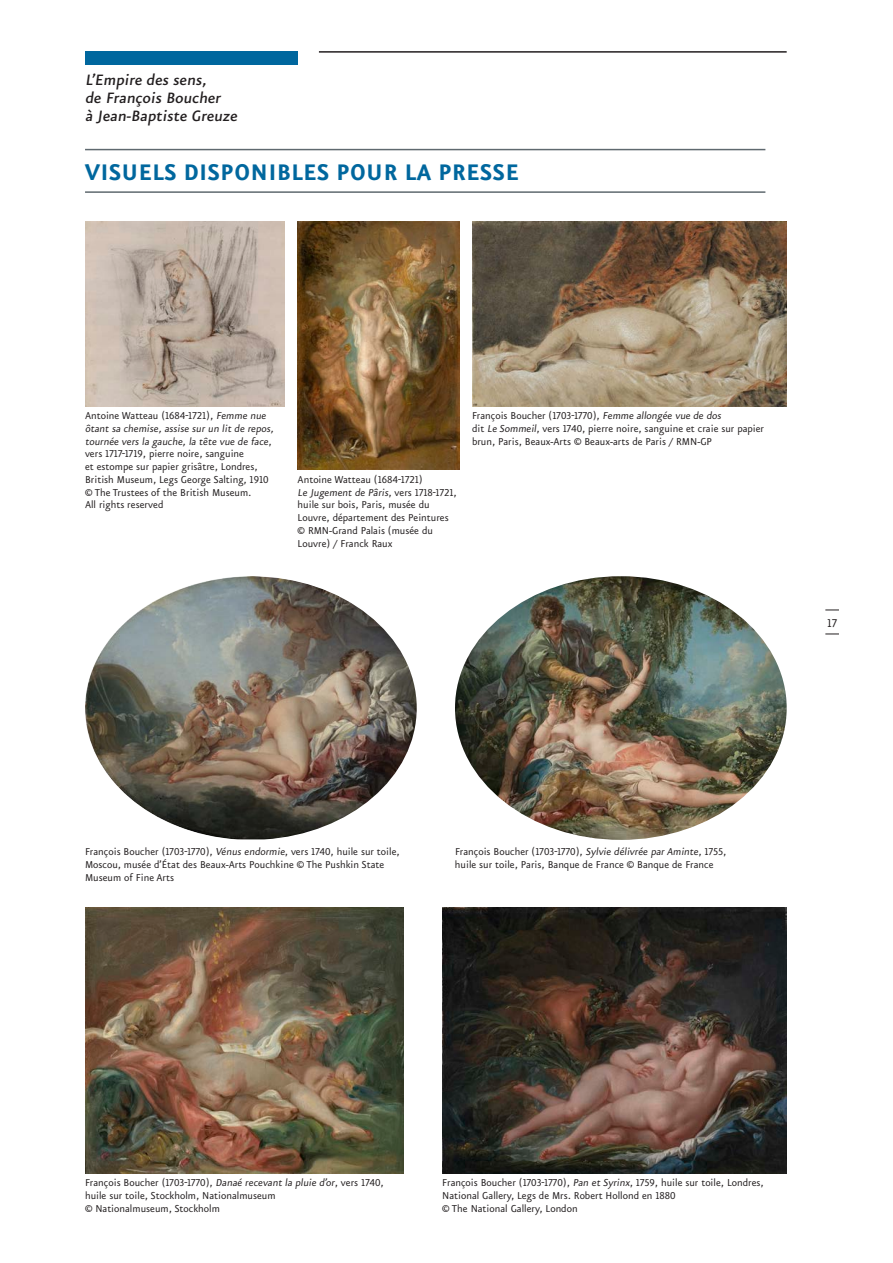
<style>
.page{position:relative;width:893px;height:1263px;background:#fff}
.page>*{position:absolute;margin:0;border:0;box-sizing:border-box;transform-origin:0 0}
.t1{font:700 27px "Eureka Sans Pro";letter-spacing:.01em;color:#00679e}
.t2{font:500 18px/18px "Eureka Sans Pro";color:#231f20}
.t3{font:13.5px "Eureka Sans Pro";color:#231f20}
.t4{font:12px/12.8px "Eureka Sans Pro";color:#231f20}
</style>
<div class="page">
<hr style="left:85px;top:191px;width:680px;height:2px;background:#5f696f">
<hr style="left:85px;top:149px;width:680px;height:1px;background:#5f696f">
<img style="left:85px;top:907px;width:319px;height:266px">
<div style="left:85px;top:51px;width:213px;height:14px;background:#00679e"></div>
<hr style="left:319px;top:51px;width:468px;height:2px;background:#231f20">
<svg style="left:825px;top:610px;width:14px;height:1px"></svg>
<svg style="left:825px;top:634px;width:14px;height:1px"></svg>
<img style="left:85px;top:221px;width:200px;height:185px">
<img style="left:298px;top:221px;width:161px;height:249px">
<img style="left:472px;top:221px;width:315px;height:185px">
<img style="left:85px;top:576px;width:332px;height:263px">
<img style="left:455px;top:576px;width:332px;height:264px">
<img style="left:442px;top:907px;width:344px;height:266px">
<h2 class="t2" style="left:85px;top:71px;width:157px">L’Empire des sens,<br>de François Boucher<br>à Jean-Baptiste Greuze</h2>
<h1 class="t1" style="left:85px;top:156px;width:435px">VISUELS DISPONIBLES POUR LA PRESSE</h1>
<p class="t4" style="left:85px;top:409px;width:192px">Antoine Watteau (1684-1721), Femme nue ôtant sa chemise, assise sur un lit de repos, tournée vers la gauche, la tête vue de face, vers 1717-1719, pierre noire, sanguine<br>et estompe sur papier grisâtre, Londres, British Museum, Legs George Salting, 1910 © The Trustees of the British Museum.<br>All rights reserved</p>
<p class="t4" style="left:298px;top:473px;width:161px">Antoine Watteau (1684-1721)<br>Le Jugement de Pâris, vers 1718-1721, huile sur bois, Paris, musée du<br>Louvre, département des Peintures © RMN-Grand Palais (musée du<br>Louvre) / Franck Raux</p>
<p class="t4" style="left:472px;top:409px;width:294px">François Boucher (1703-1770), Femme allongée vue de dos<br>dit Le Sommeil, vers 1740, pierre noire, sanguine et craie sur papier brun, Paris, Beaux-Arts © Beaux-arts de Paris / RMN-GP</p>
<p class="t3" style="left:827px;top:615px;width:11px">17</p>
<p class="t4" style="left:85px;top:845px;width:316px">François Boucher (1703-1770), Vénus endormie, vers 1740, huile sur toile,<br>Moscou, musée d’État des Beaux-Arts Pouchkine © The Pushkin State<br>Museum of Fine Arts</p>
<p class="t4" style="left:455px;top:845px;width:273px">François Boucher (1703-1770), Sylvie délivrée parAminte, 1755, huile sur toile, Paris, Banque de France © Banque de France</p>
<p class="t4" style="left:85px;top:1176px;width:300px">François Boucher (1703-1770), Danaé recevant la pluie d’or, vers 1740, huile sur toile, Stockholm, Nationalmuseum<br>© Nationalmuseum, Stockholm</p>
<p class="t4" style="left:442px;top:1176px;width:323px">François Boucher (1703-1770), Pan et Syrinx, 1759, huile sur toile, Londres,<br>National Gallery, Legs de Mrs. Robert Hollond en 1880<br>© The National Gallery, London</p>
</div>
